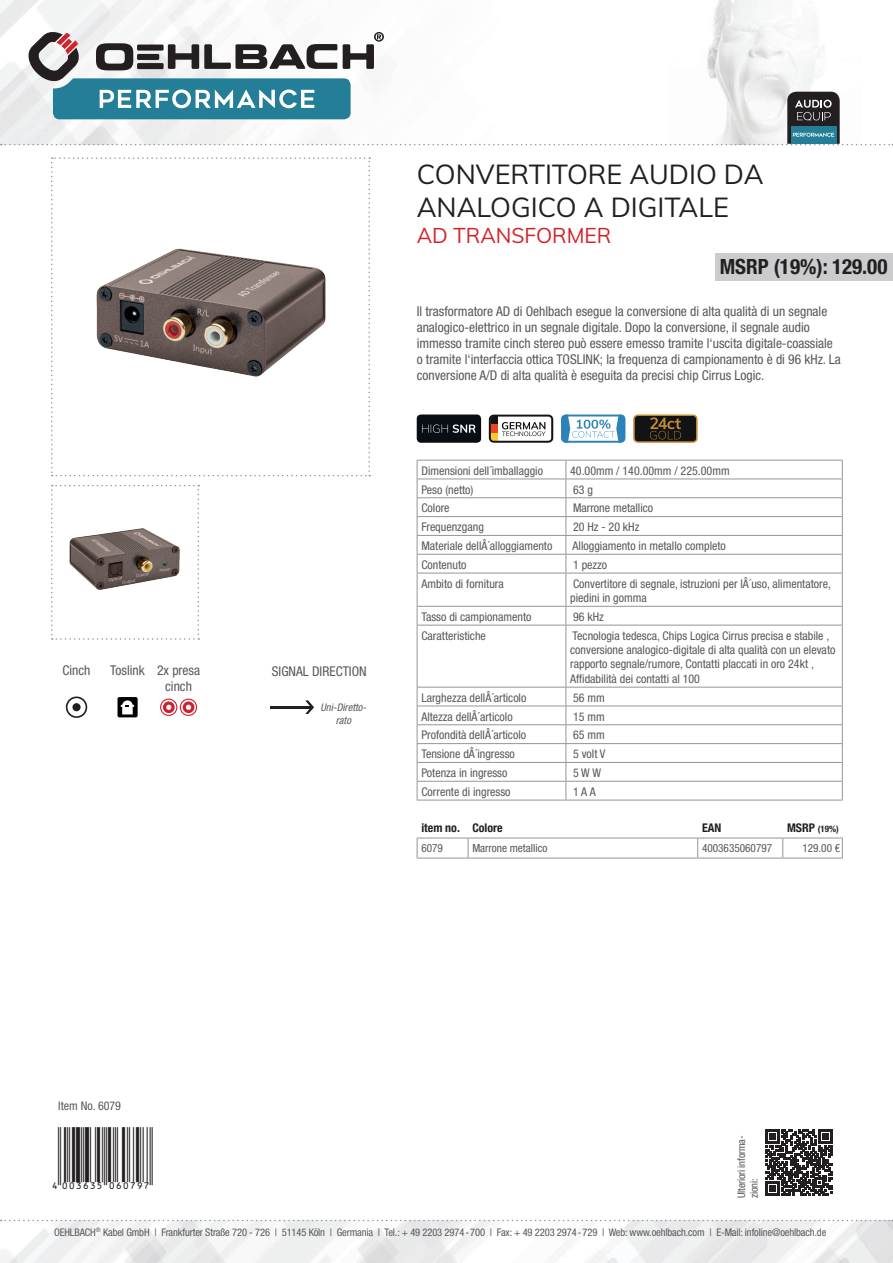
<style>
.page{position:relative;width:893px;height:1263px;background:#fff}
.page>*{position:absolute;margin:0;border:0;box-sizing:border-box;transform-origin:0 0}
.t1{font:27px/32.4px "Muli";color:#231f20}
.t2{font:27px "EAN";color:#231f20}
.t3{font:700 condensed 21px "Helvetica Neue LTW1 G";color:#231f20}
.t4{font:21px "Muli";color:#d1232a}
.t5{font:condensed 13.5px/16.2px "Helvetica Neue LTW1 G";color:#57585a}
.t6{font:condensed 12px/14.4px "Helvetica Neue LTW1 G";color:#57585a}
.t7{font:700 condensed 12px "Helvetica Neue LTW1 G";color:#231f20}
.t8{font:condensed 11.25px "Helvetica Neue LTW1 G";color:#57585a}
.t9{font:condensed 10.5px/12.6px "Helvetica Neue LTW1 G";letter-spacing:-.01em;color:#57585a}
.t10{font:italic condensed 10.5px/12.6px "Helvetica Neue LTW1 G";color:#57585a;text-align:center}
.t11{font:700 condensed 9px "Helvetica Neue LTW1 G";color:#231f20}
.s1{font-size:12px}
</style>
<div class="page">
<img style="left:0;top:1220px;width:893px;height:43px">
<img style="left:0;top:0;width:818px;height:145px">
<svg style="left:1px;top:1220px;width:892px;height:1px"></svg>
<svg style="left:51px;top:157px;width:319px;height:319px"></svg>
<svg style="left:51px;top:485px;width:148px;height:155px"></svg>
<div style="left:417px;top:414px;width:64px;height:29px;background:#090e15;border-radius:4px"></div>
<svg style="left:422px;top:424px;width:54px;height:9px"></svg>
<svg style="left:489px;top:415px;width:64px;height:28px"></svg>
<svg style="left:561px;top:414px;width:64px;height:29px"></svg>
<svg style="left:633px;top:414px;width:65px;height:29px;background:#463926"></svg>
<svg style="left:66px;top:696px;width:21px;height:22px"></svg>
<div style="left:72px;top:703px;width:9px;height:8px;background:#231f20;border-radius:50%"></div>
<svg style="left:118px;top:697px;width:20px;height:20px"></svg>
<svg style="left:163px;top:701px;width:12px;height:12px"></svg>
<div style="left:160px;top:699px;width:17px;height:17px;border:1px solid #d0202d;border-radius:50%"></div>
<svg style="left:183px;top:701px;width:11px;height:12px"></svg>
<div style="left:180px;top:699px;width:17px;height:17px;border:1px solid #d0202d;border-radius:50%"></div>
<hr style="left:270px;top:706px;width:42px;height:2px;background:#231f20">
<svg style="left:306px;top:700px;width:8px;height:14px"></svg>
<svg style="left:766px;top:1129px;width:66px;height:67px"></svg>
<svg style="left:1px;top:31px;width:892px;height:114px"></svg>
<svg style="left:417px;top:837px;width:426px;height:21px"></svg>
<hr style="left:417px;top:858px;width:51px;height:1px;background:#939598">
<hr style="left:468px;top:858px;width:230px;height:1px;background:#939598">
<hr style="left:698px;top:858px;width:85px;height:1px;background:#939598">
<hr style="left:783px;top:858px;width:60px;height:1px;background:#939598">
<hr style="left:417px;top:838px;width:51px;height:1px;background:#939598">
<hr style="left:468px;top:838px;width:230px;height:1px;background:#939598">
<hr style="left:698px;top:838px;width:85px;height:1px;background:#939598">
<hr style="left:783px;top:838px;width:60px;height:1px;background:#939598">
<div style="left:715px;top:253px;width:178px;height:27px;background:#cbccce"></div>
<svg style="left:417px;top:460px;width:426px;height:113px"></svg>
<hr style="left:417px;top:573px;width:149px;height:1px;background:#939598">
<hr style="left:417px;top:573px;width:1px;height:33px;background:#939598">
<hr style="left:566px;top:573px;width:277px;height:1px;background:#939598">
<hr style="left:566px;top:573px;width:1px;height:33px;background:#939598">
<hr style="left:842px;top:573px;width:1px;height:33px;background:#939598">
<hr style="left:417px;top:606px;width:149px;height:1px;background:#939598">
<svg style="left:417px;top:607px;width:1px;height:18px"></svg>
<hr style="left:566px;top:606px;width:277px;height:1px;background:#939598">
<svg style="left:566px;top:607px;width:1px;height:18px"></svg>
<svg style="left:842px;top:607px;width:1px;height:18px"></svg>
<hr style="left:417px;top:625px;width:149px;height:1px;background:#939598">
<hr style="left:417px;top:625px;width:1px;height:62px;background:#939598">
<hr style="left:566px;top:625px;width:277px;height:1px;background:#939598">
<hr style="left:566px;top:625px;width:1px;height:62px;background:#939598">
<hr style="left:842px;top:625px;width:1px;height:62px;background:#939598">
<hr style="left:417px;top:687px;width:149px;height:1px;background:#939598">
<hr style="left:566px;top:687px;width:277px;height:1px;background:#939598">
<hr style="left:417px;top:706px;width:149px;height:1px;background:#939598">
<hr style="left:566px;top:706px;width:277px;height:1px;background:#939598">
<hr style="left:417px;top:724px;width:149px;height:1px;background:#939598">
<hr style="left:566px;top:724px;width:277px;height:1px;background:#939598">
<hr style="left:417px;top:743px;width:149px;height:1px;background:#939598">
<hr style="left:566px;top:743px;width:277px;height:1px;background:#939598">
<hr style="left:417px;top:762px;width:149px;height:1px;background:#939598">
<hr style="left:566px;top:762px;width:277px;height:1px;background:#939598">
<hr style="left:417px;top:781px;width:149px;height:1px;background:#939598">
<svg style="left:417px;top:687px;width:1px;height:113px"></svg>
<hr style="left:566px;top:781px;width:277px;height:1px;background:#939598">
<svg style="left:566px;top:687px;width:1px;height:113px"></svg>
<svg style="left:842px;top:687px;width:1px;height:113px"></svg>
<hr style="left:417px;top:800px;width:149px;height:1px;background:#939598">
<hr style="left:566px;top:800px;width:277px;height:1px;background:#939598">
<h1 class="t1" style="left:417px;top:157px;width:348px">CONVERTITORE AUDIO DA<br>ANALOGICO A DIGITALE</h1>
<h2 class="t4" style="left:417px;top:221px;width:196px">AD TRANSFORMER</h2>
<h2 class="t3" style="left:720px;top:254px;width:169px">MSRP (19%): 129.00</h2>
<p class="t5" style="left:63px;top:662px;width:30px">Cinch</p>
<p class="t5" style="left:110px;top:662px;width:91px">Toslink 2x presa</p>
<p class="t5" style="left:272px;top:663px;width:96px">SIGNAL DIRECTION</p>
<p class="t5" style="left:165px;top:678px;width:28px">cinch</p>
<p class="t10" style="left:320px;top:701px;width:50px">Uni-Diretto&shy;rato</p>
<p class="t5" style="left:417px;top:303px;width:426px">Il trasformatore AD di Oehlbach esegue la conversione di alta qualità di un segnale analogico-elettrico in un segnale digitale. Dopo la conversione, il segnale audio immesso tramite cinch stereo può essere emesso tramite l‘uscita digitale-coassiale o tramite l‘interfaccia ottica TOSLINK; la frequenza di campionamento è di 96 kHz. La conversione A/D di alta qualità è eseguita da precisi chip Cirrus Logic.</p>
<p class="t6" style="left:421px;top:463px;width:123px">Dimensioni dell´imballaggio</p>
<p class="t6" style="left:570px;top:463px;width:161px">40.00mm / 140.00mm / 225.00mm</p>
<p class="t6" style="left:421px;top:482px;width:54px">Peso (netto)</p>
<p class="t6" style="left:573px;top:482px;width:21px">63 g</p>
<p class="t6" style="left:421px;top:501px;width:30px">Colore</p>
<p class="t6" style="left:573px;top:501px;width:82px">Marrone metallico</p>
<p class="t6" style="left:421px;top:520px;width:64px">Frequenzgang</p>
<p class="t6" style="left:573px;top:520px;width:68px">20 Hz - 20 kHz</p>
<p class="t6" style="left:421px;top:539px;width:132px">Materiale dellÂ´alloggiamento</p>
<p class="t6" style="left:573px;top:539px;width:155px">Alloggiamento in metallo completo</p>
<p class="t6" style="left:421px;top:557px;width:47px">Contenuto</p>
<p class="t6" style="left:573px;top:557px;width:36px">1 pezzo</p>
<p class="t6" style="left:421px;top:576px;width:84px">Ambito di fornitura</p>
<p class="t6" style="left:570px;top:576px;width:262px">Convertitore di segnale, istruzioni per lÂ´uso, alimentatore, piedini in gomma</p>
<p class="t6" style="left:421px;top:609px;width:112px">Tasso di campionamento</p>
<p class="t6" style="left:573px;top:609px;width:32px">96 kHz</p>
<p class="t6" style="left:421px;top:628px;width:66px">Caratteristiche</p>
<p class="t6" style="left:570px;top:628px;width:267px">Tecnologia tedesca, Chips Logica Cirrus precisa e stabile , conversione analogico-digitale di alta qualità con un elevato rapporto segnale/rumore, Contatti placcati in oro 24kt , Affidabilità dei contatti al 100</p>
<p class="t6" style="left:421px;top:690px;width:107px">Larghezza dellÂ´articolo</p>
<p class="t6" style="left:573px;top:690px;width:33px">56 mm</p>
<p class="t6" style="left:421px;top:709px;width:93px">Altezza dellÂ´articolo</p>
<p class="t6" style="left:573px;top:709px;width:33px">15 mm</p>
<p class="t6" style="left:421px;top:728px;width:106px">Profondità dellÂ´articolo</p>
<p class="t6" style="left:573px;top:728px;width:33px">65 mm</p>
<p class="t6" style="left:421px;top:747px;width:95px">Tensione dÂ´ingresso</p>
<p class="t6" style="left:573px;top:747px;width:34px">5 volt V</p>
<p class="t6" style="left:421px;top:765px;width:88px">Potenza in ingresso</p>
<p class="t6" style="left:573px;top:765px;width:29px">5 W W</p>
<p class="t6" style="left:421px;top:784px;width:91px">Corrente di ingresso</p>
<p class="t6" style="left:573px;top:784px;width:24px">1 A A</p>
<p class="t7" style="left:421px;top:820px;width:83px">item no. Colore</p>
<p class="t7" style="left:702px;top:820px;width:21px">EAN</p>
<p class="t11" style="left:787px;top:823px;width:53px"><span class="s1">MSRP</span> (19%)</p>
<p class="t8" style="left:421px;top:841px;width:23px">6079</p>
<p class="t8" style="left:472px;top:841px;width:77px">Marrone metallico</p>
<p class="t8" style="left:702px;top:841px;width:72px">4003635060797</p>
<p class="t8" style="left:802px;top:841px;width:39px">129.00 €</p>
<p class="t6" style="left:58px;top:1098px;width:64px">Item No. 6079</p>
<h1 class="t2" style="left:51px;top:1157px;width:103px">4":D=@GI#NTNUWU"</h1>
<p class="t9" style="left:735px;top:1198px;width:64px;rotate:-90deg">Ulteriori informa&shy;zioni:</p>
<p class="t9" style="left:54px;top:1226px;width:774px">OEHLBACH<sup>®</sup> Kabel GmbH | Frankfurter Straße 720 - 726 | 51145 Köln | Germania | Tel.: + 49 2203 2974-700 | Fax: + 49 2203 2974-729 | Web: www.oehlbach.com | E-Mail: infoline@oehlbach.de</p>
</div>
